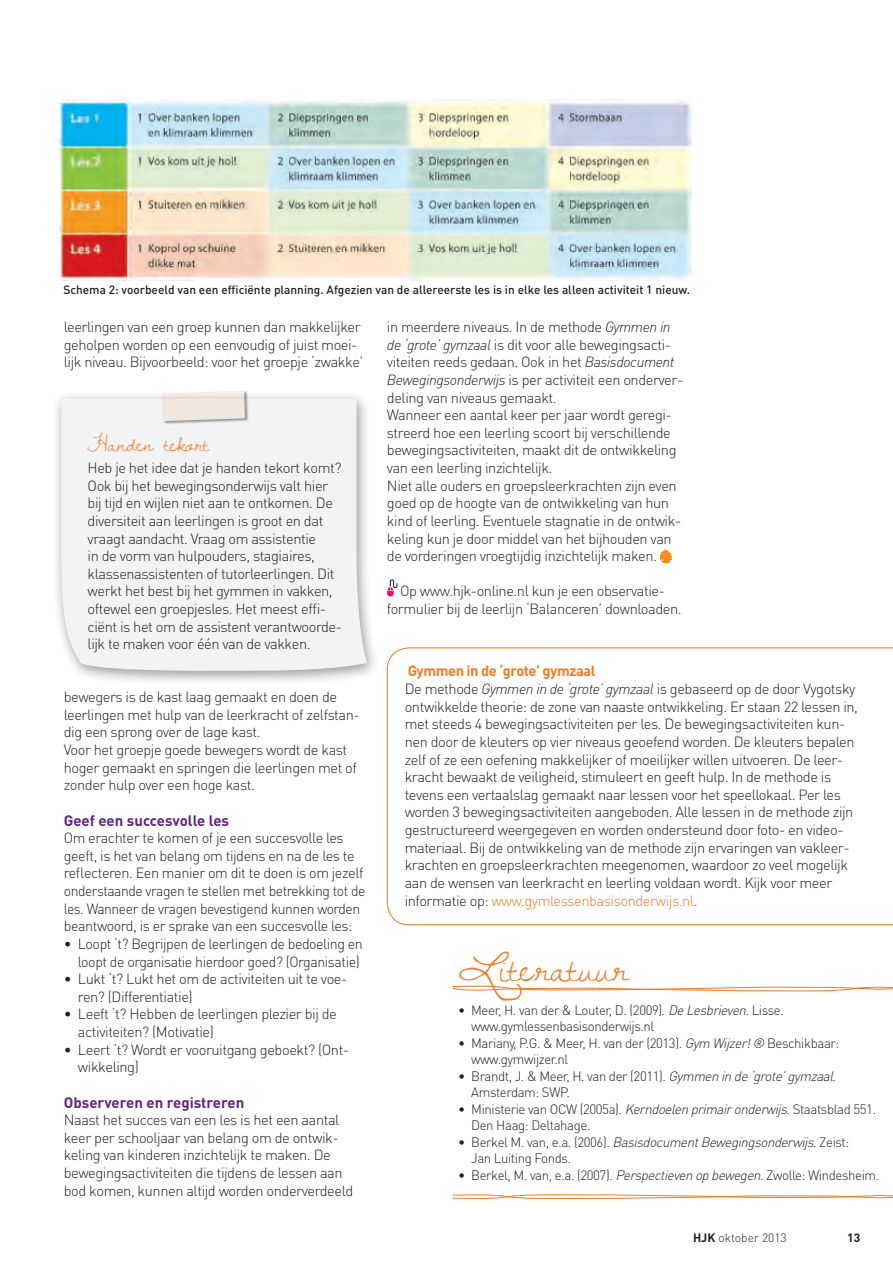
<style>
.page{position:relative;width:893px;height:1263px;background:#fff}
.page>*{position:absolute;margin:0;border:0;box-sizing:border-box;transform-origin:0 0}
.t1{font:39px "Dawningofa New Day";color:#f47921}
.t2{font:21px "Dawningofa New Day";color:#f47921}
.t3{font:700 15px "DIN Pro";color:#642483}
.t4{font:300 14.7px/17.5px "DIN Pro";letter-spacing:-.03em;color:#231f20}
.t5{font:300 13.5px/16.5px "DIN Pro";letter-spacing:-.03em;color:#231f20}
.t6{font:500 12px "DIN Pro";color:#231f20}
.t7{font:300 12px "DIN Pro";color:#231f20}
.t8{font:700 12px "DIN Pro";color:#231f20}
.s1{font-family:"DIN";font-style:italic}
.s2{font-weight:700;color:#f47921}
.s3{color:#f47921}
.s4{font-style:italic}
.s5{font-weight:700}
</style>
<div class="page">
<svg style="left:387px;top:647px;width:506px;height:278px"></svg>
<svg style="left:452px;top:1194px;width:441px;height:6px"></svg>
<svg style="left:452px;top:985px;width:441px;height:7px"></svg>
<svg style="left:660px;top:549px;width:12px;height:15px"></svg>
<img style="left:59px;top:99px;width:632px;height:182px">
<svg style="left:387px;top:579px;width:10px;height:17px"></svg>
<div style="left:52px;top:391px;width:328px;height:295px;background:#231f20;opacity:.45"></div>
<div style="left:61px;top:399px;width:306px;height:274px;background:#f2f3f4"></div>
<div style="left:162px;top:391px;width:87px;height:33px;background:#231f20;opacity:.45"></div>
<svg style="left:162px;top:391px;width:84px;height:30px;background:#ece5dd"></svg>
<p class="t6" style="left:63px;top:282px;width:628px">Schema 2: voorbeeld van een efficiënte planning. Afgezien van de allereerste les is in elke les alleen activiteit 1 nieuw.</p>
<p class="t4" style="left:64px;top:317px;width:301px">leerlingen van een groep kunnen dan makkelijker geholpen worden op een eenvoudig of juist moei&shy;lijk niveau. Bijvoorbeeld: voor het groepje ‘zwakke’</p>
<h2 class="t2" style="left:88px;top:431px;width:123px">Handen tekort</h2>
<p class="t4" style="left:88px;top:458px;width:256px">Heb je het idee dat je handen tekort komt?<br>Ook bij het bewegingsonderwijs valt hier bij tijd en wijlen niet aan te ontkomen. De diversiteit aan leerlingen is groot en dat vraagt aandacht. Vraag om assistentie<br>in de vorm van hulpouders, stagiaires, klassenassistenten of tutorleerlingen. Dit werkt het best bij het gymmen in vakken, oftewel een groepjesles. Het meest effi&shy;ciënt is het om de assistent verantwoorde&shy;lijk te maken voor één van de vakken.</p>
<p class="t4" style="left:64px;top:687px;width:297px">bewegers is de kast laag gemaakt en doen de leerlingen met hulp van de leerkracht of zelfstan&shy;dig een sprong over de lage kast.<br>Voor het groepje goede bewegers wordt de kast hoger gemaakt en springen die leerlingen met of zonder hulp over een hoge kast.</p>
<p class="t3" style="left:64px;top:810px;width:167px">Geef een succesvolle les</p>
<p class="t4" style="left:64px;top:828px;width:303px">Om erachter te komen of je een succesvolle les geeft, is het van belang om tijdens en na de les te reflecteren. Een manier om dit te doen is om jezelf onderstaande vragen te stellen met betrekking tot de les. Wanneer de vragen bevestigend kunnen worden beantwoord, is er sprake van een succesvolle les:</p>
<p class="t4" style="left:64px;top:934px;width:301px;text-align:right">• Loopt ‘t? Begrijpen de leerlingen de bedoeling en loopt de organisatie hierdoor goed? (Organisatie)</p>
<p class="t4" style="left:78px;top:969px;width:271px;text-indent:-14px">• Lukt ‘t? Lukt het om de activiteiten uit te voe&shy;ren? (Differentiatie)</p>
<p class="t4" style="left:78px;top:1005px;width:260px;text-indent:-14px">• Leeft ‘t? Hebben de leerlingen plezier bij de activiteiten? (Motivatie)</p>
<p class="t4" style="left:78px;top:1040px;width:273px;text-indent:-14px">• Leert ‘t? Wordt er vooruitgang geboekt? (Ont&shy;wikkeling)</p>
<p class="t3" style="left:64px;top:1092px;width:182px">Observeren en registreren</p>
<p class="t4" style="left:64px;top:1110px;width:291px">Naast het succes van een les is het een aantal keer per schooljaar van belang om de ontwik&shy;keling van kinderen inzichtelijk te maken. De bewegingsactiviteiten die tijdens de lessen aan bod komen, kunnen altijd worden onderverdeeld</p>
<p class="t4" style="left:387px;top:317px;width:298px">in meerdere niveaus. In de methode <span class="s1">Gymmen in de ‘grote’ gymzaal</span> is dit voor alle bewegingsacti&shy;viteiten reeds gedaan. Ook in het <span class="s1">Basisdocument Bewegingsonderwijs</span> is per activiteit een onderver&shy;deling van niveaus gemaakt.<br>Wanneer een aantal keer per jaar wordt geregi&shy;streerd hoe een leerling scoort bij verschillende bewegingsactiviteiten, maakt dit de ontwikkeling van een leerling inzichtelijk.<br>Niet alle ouders en groepsleerkrachten zijn even goed op de hoogte van de ontwikkeling van hun kind of leerling. Eventuele stagnatie in de ontwik&shy;keling kun je door middel van het bijhouden van de vorderingen vroegtijdig inzichtelijk maken.</p>
<p class="t4" style="left:387px;top:582px;width:296px;text-align:center">Op www.hjk-online.nl kun je een observatie&shy;formulier bij de leerlijn ‘Balanceren’ downloaden.</p>
<p class="t4" style="left:405px;top:662px;width:455px"><span class="s2">Gymmen in de ‘grote’ gymzaal<br></span>De methode <span class="s1">Gymmen in de ‘grote’ gymzaal</span> is gebaseerd op de door Vygotsky ontwikkelde theorie: de zone van naaste ontwikkeling. Er staan 22 lessen in, met steeds 4 bewegingsactiviteiten per les. De bewegingsactiviteiten kun&shy;nen door de kleuters op vier niveaus geoefend worden. De kleuters bepalen zelf of ze een oefening makkelijker of moeilijker willen uitvoeren. De leer&shy;kracht bewaakt de veiligheid, stimuleert en geeft hulp. In de methode is tevens een vertaalslag gemaakt naar lessen voor het speellokaal. Per les worden 3 bewegingsactiviteiten aangeboden. Alle lessen in de methode zijn gestructureerd weergegeven en worden ondersteund door foto- en video&shy;materiaal. Bij de ontwikkeling van de methode zijn ervaringen van vakleer&shy;krachten en groepsleerkrachten meegenomen, waardoor zo veel mogelijk aan de wensen van leerkracht en leerling voldaan wordt. Kijk voor meer informatie op: <span class="s3">www.gymlessenbasisonderwijs.nl</span>.</p>
<h1 class="t1" style="left:458px;top:944px;width:172px">Literatuur</h1>
<p class="t5" style="left:471px;top:1001px;width:314px;text-indent:-13px">• Meer, H. van der &amp; Louter, D. (2009). <span class="s4">DeLesbrieven</span>. Lisse. www.gymlessenbasisonderwijs.nl</p>
<p class="t5" style="left:471px;top:1034px;width:370px;text-indent:-13px">• Mariany, P.G. &amp; Meer, H. van der (2013). <span class="s4">Gym Wijzer!®</span> Beschikbaar: www.gymwijzer.nl</p>
<p class="t5" style="left:471px;top:1067px;width:367px;text-indent:-13px">• Brandt, J. &amp; Meer, H. van der (2011). <span class="s4">Gymmeninde‘grote’gymzaal</span>.<br>Amsterdam: SWP.</p>
<p class="t5" style="left:471px;top:1100px;width:406px;text-indent:-13px">• Ministerie van OCW (2005a). <span class="s4">Kerndoelenprimaironderwijs</span>. Staatsblad 551.<br>Den Haag: Deltahage.</p>
<p class="t5" style="left:471px;top:1133px;width:380px;text-indent:-13px">• B e r k e l M . va n , e . a . ( 2 0 0 6 ) . <span class="s4">BasisdocumentBewegingsonderwijs</span>. Z e i st :<br>Jan Luiting Fonds.</p>
<p class="t5" style="left:458px;top:1166px;width:423px">• Berkel, M. van, e.a. (2007). <span class="s4">Perspectievenopbewegen</span>. Zwolle: Windesheim.</p>
<p class="t7" style="left:693px;top:1230px;width:95px"><span class="s5">HJK</span> oktober 2013</p>
<p class="t8" style="left:847px;top:1230px;width:15px">13</p>
</div>
